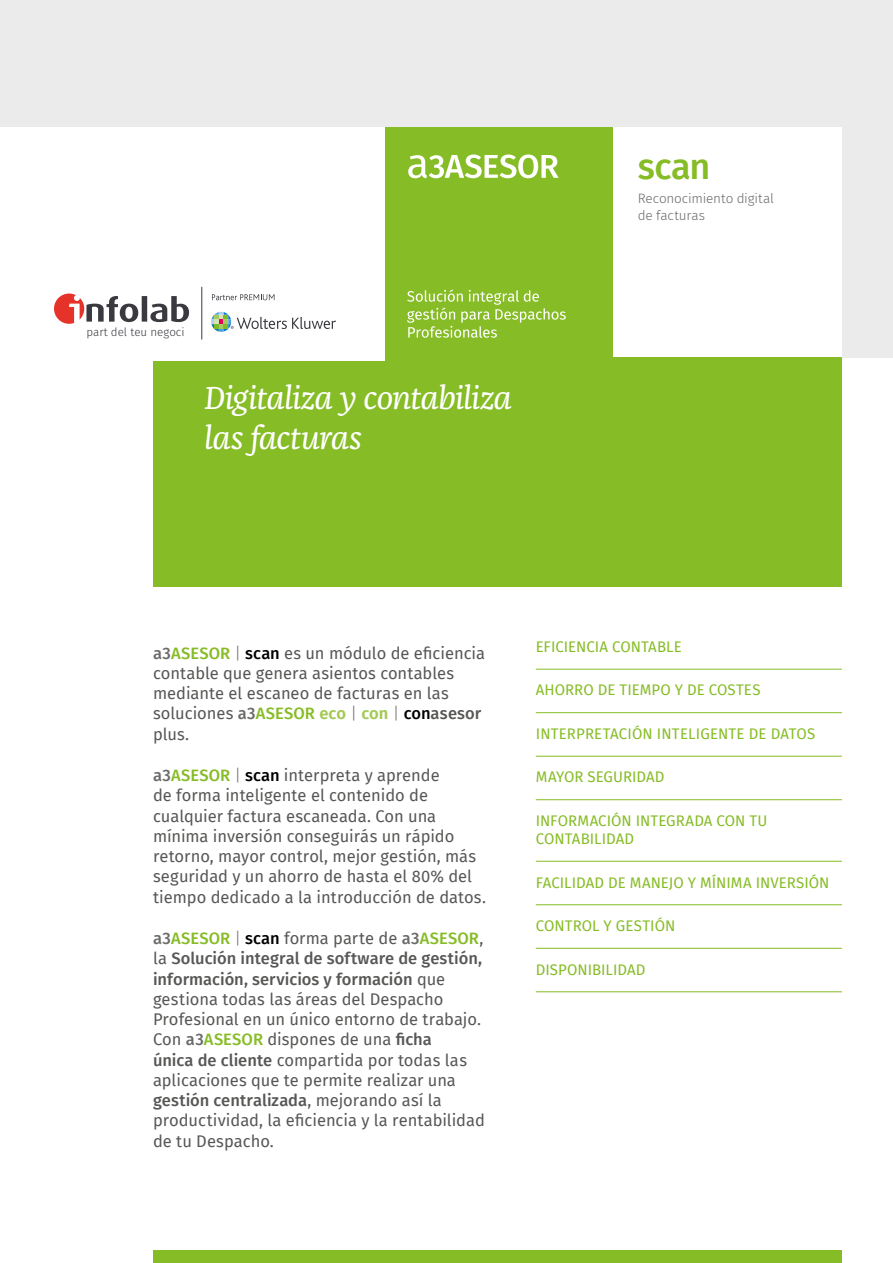
<style>
.page{position:relative;width:893px;height:1263px;background:#fff}
.page>*{position:absolute;margin:0;border:0;box-sizing:border-box;transform-origin:0 0}
.t1{font:500 36px "Fira Sans";color:#86bc25}
.t2{font:italic 33px/39.6px "Franziska Pro";letter-spacing:-.03em;color:#fff}
.t3{font:16.5px/20.2px "Fira Sans";color:#575756}
.t4{font:15px/18px "Fira Sans";letter-spacing:.005em;color:#86bc25}
.t5{font:300 13.5px/16.2px "Fira Sans";letter-spacing:-.01em;color:#6b6b6a}
.t6{font:300 11.55px "Fira Sans";color:#39393f}
.s1{font-weight:500;color:#6b6b6a}
.s2{font-weight:500;color:#86bc25}
.s3{font-weight:300;color:#6b6b6a}
.s4{font-weight:500;color:#000}
.s5{font-weight:600;color:#a4c954}
.s6{font-weight:500}
</style>
<div class="page">
<div style="left:0;top:0;width:893px;height:357px;background:#ebebeb"></div>
<div style="left:153px;top:357px;width:689px;height:230px;background:#86bc25"></div>
<div style="left:153px;top:1250px;width:689px;height:13px;background:#86bc25"></div>
<hr style="left:536px;top:669px;width:306px;height:1px;background:#86bc25">
<hr style="left:536px;top:712px;width:306px;height:1px;background:#86bc25">
<hr style="left:536px;top:756px;width:306px;height:1px;background:#86bc25">
<hr style="left:536px;top:799px;width:306px;height:1px;background:#86bc25">
<hr style="left:536px;top:861px;width:306px;height:1px;background:#86bc25">
<hr style="left:536px;top:904px;width:306px;height:1px;background:#86bc25">
<hr style="left:536px;top:948px;width:306px;height:1px;background:#86bc25">
<hr style="left:536px;top:991px;width:306px;height:1px;background:#86bc25">
<div style="left:612px;top:128px;width:230px;height:229px;background:#fff"></div>
<div style="left:383px;top:128px;width:229px;height:229px;background:#86bc25"></div>
<svg style="left:408px;top:154px;width:151px;height:24px"></svg>
<svg style="left:407px;top:289px;width:159px;height:49px"></svg>
<div style="left:0;top:127px;width:384px;height:234px;background:#fff"></div>
<hr style="left:202px;top:287px;width:1px;height:52px;background:#39393f">
<svg style="left:54px;top:293px;width:282px;height:47px"></svg>
<p class="t6" style="left:86px;top:323px;width:100px">part del teu negoci</p>
<h2 class="t2" style="left:204px;top:378px;width:309px">Digitaliza y contabiliza las facturas</h2>
<h1 class="t1" style="left:638px;top:137px;width:74px">scan</h1>
<p class="t5" style="left:638px;top:190px;width:137px">Reconocimiento digital de facturas</p>
<p class="t3" style="left:153px;top:642px;width:333px"><span class="s1">a3</span><span class="s2">ASESOR</span> <span class="s3">|</span> <span class="s4">scan</span> es un módulo de eficiencia contable que genera asientos contables mediante el escaneo de facturas en las soluciones <span class="s1">a3</span><span class="s2">ASESOR</span> <span class="s5">eco</span> <span class="s3">|</span> <span class="s5">con</span> <span class="s3">|</span> <span class="s4">con</span><span class="s6">asesor </span>plus.</p>
<p class="t3" style="left:153px;top:765px;width:334px"><span class="s1">a3</span><span class="s2">ASESOR</span> <span class="s3">|</span> <span class="s4">scan</span> interpreta y aprende<br>de forma inteligente el contenido de cualquier factura escaneada. Con una mínima inversión conseguirás un rápido retorno, mayor control, mejor gestión, más seguridad y un ahorro de hasta el 80% del tiempo dedicado a la introducción de datos.</p>
<p class="t3" style="left:153px;top:928px;width:333px"><span class="s1">a3</span><span class="s2">ASESOR</span> <span class="s3">|</span> <span class="s4">scan</span> forma parte de <span class="s1">a3</span><span class="s2">ASESOR</span>, la <span class="s6">Solución integral de software de gestión, información, servicios y formación</span> que gestiona todas las áreas del Despacho Profesional en un único entorno de trabajo.<br>Con <span class="s1">a3</span><span class="s2">ASESOR</span> dispones de una <span class="s6">ficha<br>única de cliente</span> compartida por todas las aplicaciones que te permite realizar una <span class="s6">gestión centralizada</span>, mejorando así la productividad, la eficiencia y la rentabilidad de tu Despacho.</p>
<p class="t4" style="left:536px;top:637px;width:147px">EFICIENCIA CONTABLE</p>
<p class="t4" style="left:536px;top:681px;width:226px">AHORRO DE TIEMPO Y DE COSTES</p>
<p class="t4" style="left:536px;top:724px;width:281px">INTERPRETACIÓN INTELIGENTE DE DATOS</p>
<p class="t4" style="left:536px;top:768px;width:130px">MAYOR SEGURIDAD</p>
<p class="t4" style="left:536px;top:811px;width:233px">INFORMACIÓN INTEGRADA CON TU<br>CONTABILIDAD</p>
<p class="t4" style="left:536px;top:873px;width:295px">FACILIDAD DE MANEJO Y MÍNIMA INVERSIÓN</p>
<p class="t4" style="left:536px;top:916px;width:141px">CONTROL Y GESTIÓN</p>
<p class="t4" style="left:536px;top:960px;width:111px">DISPONIBILIDAD</p>
</div>
